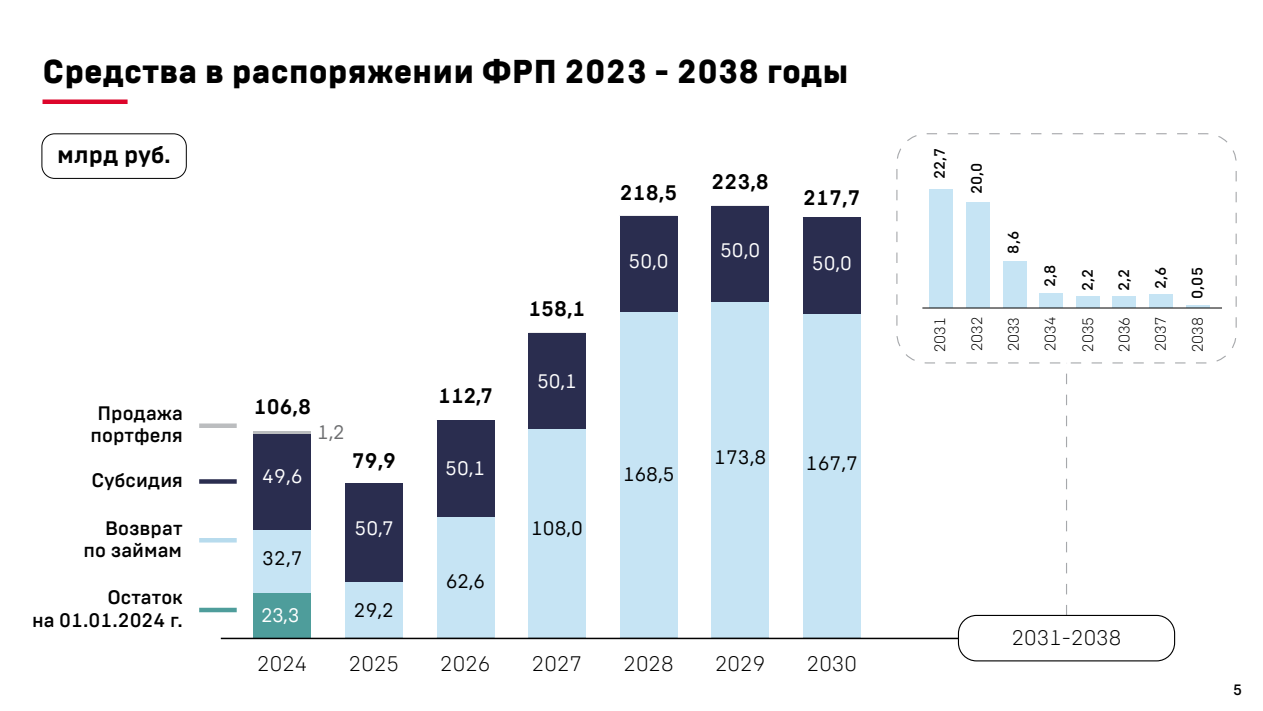
<style>
.page{position:relative;width:1263px;height:711px;background:#fff}
.page>*{position:absolute;margin:0;border:0;box-sizing:border-box;transform-origin:0 0}
.t1{font:900 33px "Brutal Type";color:#000}
.t2{font:700 24px "Brutal Type";color:#000}
.t3{font:300 21px "Brutal Type";color:#000}
.t4{font:700 21px "Brutal Type";color:#000}
.t5{font:500 19.5px/22.5px "Brutal Type";color:#000;text-align:right}
.t6{font:19.5px "Brutal Type";color:#fff}
.t7{font:19.5px "Brutal Type";color:#000}
.t8{font:19.5px "Brutal Type";color:#6d6e70}
.t9{font:300 15px "Brutal Type";color:#000}
.t10{font:500 15px "Brutal Type";color:#000}
</style>
<div class="page">
<div style="left:896px;top:133px;width:341px;height:230px;border:1px dashed #a6a8ab;border-radius:30px"></div>
<svg style="left:1066px;top:362px;width:1px;height:252px"></svg>
<div style="left:958px;top:614px;width:217px;height:47px;border:1px solid #000;border-radius:18px"></div>
<svg style="left:199px;top:607px;width:38px;height:4px"></svg>
<svg style="left:199px;top:423px;width:38px;height:4px"></svg>
<svg style="left:199px;top:479px;width:38px;height:4px"></svg>
<div style="left:199px;top:537px;width:38px;height:5px;background:#b7dbed"></div>
<hr style="left:254px;top:431px;width:57px;height:3px;background:#bbbdbf">
<div style="left:254px;top:434px;width:57px;height:95px;background:#2a2d4f"></div>
<div style="left:345px;top:483px;width:58px;height:98px;background:#2a2d4f"></div>
<div style="left:437px;top:420px;width:57px;height:97px;background:#2a2d4f"></div>
<div style="left:528px;top:332px;width:58px;height:97px;background:#2a2d4f"></div>
<div style="left:620px;top:216px;width:57px;height:96px;background:#2a2d4f"></div>
<div style="left:711px;top:205px;width:58px;height:97px;background:#2a2d4f"></div>
<div style="left:803px;top:217px;width:58px;height:97px;background:#2a2d4f"></div>
<div style="left:254px;top:529px;width:57px;height:64px;background:#c6e4f4"></div>
<div style="left:345px;top:581px;width:58px;height:57px;background:#c6e4f4"></div>
<div style="left:437px;top:517px;width:57px;height:121px;background:#c6e4f4"></div>
<div style="left:528px;top:429px;width:58px;height:209px;background:#c6e4f4"></div>
<div style="left:620px;top:312px;width:57px;height:326px;background:#c6e4f4"></div>
<div style="left:711px;top:302px;width:58px;height:336px;background:#c6e4f4"></div>
<div style="left:803px;top:314px;width:58px;height:324px;background:#c6e4f4"></div>
<div style="left:254px;top:593px;width:57px;height:45px;background:#4e9d9b"></div>
<hr style="left:221px;top:637px;width:737px;height:1px;background:#000">
<div style="left:42px;top:133px;width:144px;height:45px;border:1px solid #000;border-radius:13px"></div>
<div style="left:43px;top:99px;width:85px;height:5px;background:#dd052b"></div>
<div style="left:930px;top:189px;width:23px;height:118px;background:#c6e4f4"></div>
<div style="left:966px;top:202px;width:23px;height:105px;background:#c6e4f4"></div>
<div style="left:1003px;top:261px;width:23px;height:46px;background:#c6e4f4"></div>
<div style="left:1040px;top:292px;width:23px;height:15px;background:#c6e4f4"></div>
<div style="left:1076px;top:295px;width:23px;height:12px;background:#c6e4f4"></div>
<div style="left:1113px;top:295px;width:23px;height:12px;background:#c6e4f4"></div>
<div style="left:1149px;top:293px;width:23px;height:14px;background:#c6e4f4"></div>
<hr style="left:1186px;top:304px;width:23px;height:3px;background:#c6e4f4">
<hr style="left:922px;top:307px;width:300px;height:1px;background:#000">
<h1 class="t1" style="left:43px;top:51px;width:808px">Средства в распоряжении ФРП 2023 - 2038 годы</h1>
<p class="t2" style="left:57px;top:139px;width:115px">млрд руб.</p>
<p class="t5" style="left:91px;top:402px;width:94px;text-align:center">Продажа портфеля</p>
<p class="t5" style="left:92px;top:468px;width:93px">Cубсидия</p>
<p class="t5" style="left:84px;top:516px;width:100px">Возврат по займам</p>
<p class="t5" style="left:32px;top:586px;width:152px">Остаток<br>на 01.01.2024 г.</p>
<p class="t4" style="left:254px;top:394px;width:59px">106,8</p>
<p class="t8" style="left:317px;top:420px;width:29px">1,2</p>
<p class="t6" style="left:262px;top:464px;width:42px">49,6</p>
<p class="t4" style="left:352px;top:447px;width:46px">79,9</p>
<p class="t7" style="left:262px;top:546px;width:42px">32,7</p>
<p class="t6" style="left:261px;top:603px;width:40px">23,3</p>
<p class="t6" style="left:355px;top:516px;width:40px">50,7</p>
<p class="t7" style="left:354px;top:597px;width:42px">29,2</p>
<p class="t4" style="left:438px;top:383px;width:56px">112,7</p>
<p class="t6" style="left:445px;top:455px;width:42px">50,1</p>
<p class="t7" style="left:446px;top:569px;width:40px">62,6</p>
<p class="t4" style="left:529px;top:296px;width:58px">158,1</p>
<p class="t6" style="left:537px;top:369px;width:42px">50,1</p>
<p class="t7" style="left:531px;top:516px;width:53px">108,0</p>
<p class="t4" style="left:620px;top:180px;width:59px">218,5</p>
<p class="t6" style="left:629px;top:249px;width:42px">50,0</p>
<p class="t4" style="left:711px;top:169px;width:59px">223,8</p>
<p class="t6" style="left:720px;top:238px;width:42px">50,0</p>
<p class="t4" style="left:803px;top:185px;width:59px">217,7</p>
<p class="t6" style="left:812px;top:251px;width:42px">50,0</p>
<p class="t7" style="left:623px;top:462px;width:53px">168,5</p>
<p class="t7" style="left:714px;top:445px;width:54px">173,8</p>
<p class="t7" style="left:806px;top:451px;width:54px">167,7</p>
<p class="t3" style="left:257px;top:650px;width:52px">2024</p>
<p class="t3" style="left:349px;top:650px;width:52px">2025</p>
<p class="t3" style="left:440px;top:650px;width:52px">2026</p>
<p class="t3" style="left:532px;top:650px;width:52px">2027</p>
<p class="t3" style="left:623px;top:650px;width:52px">2028</p>
<p class="t3" style="left:715px;top:650px;width:52px">2029</p>
<p class="t3" style="left:807px;top:650px;width:52px">2030</p>
<p class="t10" style="left:930px;top:179px;width:33px;rotate:-90deg">22,7</p>
<p class="t10" style="left:968px;top:194px;width:33px;rotate:-90deg">20,0</p>
<p class="t10" style="left:1004px;top:253px;width:24px;rotate:-90deg">8,6</p>
<p class="t10" style="left:1041px;top:287px;width:24px;rotate:-90deg">2,8</p>
<p class="t10" style="left:1078px;top:290px;width:24px;rotate:-90deg">2,2</p>
<p class="t10" style="left:1115px;top:290px;width:24px;rotate:-90deg">2,2</p>
<p class="t10" style="left:1151px;top:289px;width:24px;rotate:-90deg">2,6</p>
<p class="t10" style="left:1188px;top:298px;width:33px;rotate:-90deg">0,05</p>
<p class="t9" style="left:931px;top:351px;width:36px;rotate:-90deg">2031</p>
<p class="t9" style="left:968px;top:351px;width:36px;rotate:-90deg">2032</p>
<p class="t9" style="left:1004px;top:351px;width:36px;rotate:-90deg">2033</p>
<p class="t9" style="left:1041px;top:351px;width:36px;rotate:-90deg">2034</p>
<p class="t9" style="left:1079px;top:351px;width:36px;rotate:-90deg">2035</p>
<p class="t9" style="left:1115px;top:351px;width:36px;rotate:-90deg">2036</p>
<p class="t9" style="left:1152px;top:350px;width:35px;rotate:-90deg">2037</p>
<p class="t9" style="left:1188px;top:352px;width:36px;rotate:-90deg">2038</p>
<p class="t3" style="left:1012px;top:625px;width:111px">2031-2038</p>
<p class="t10" style="left:1233px;top:679px;width:10px">5</p>
</div>
